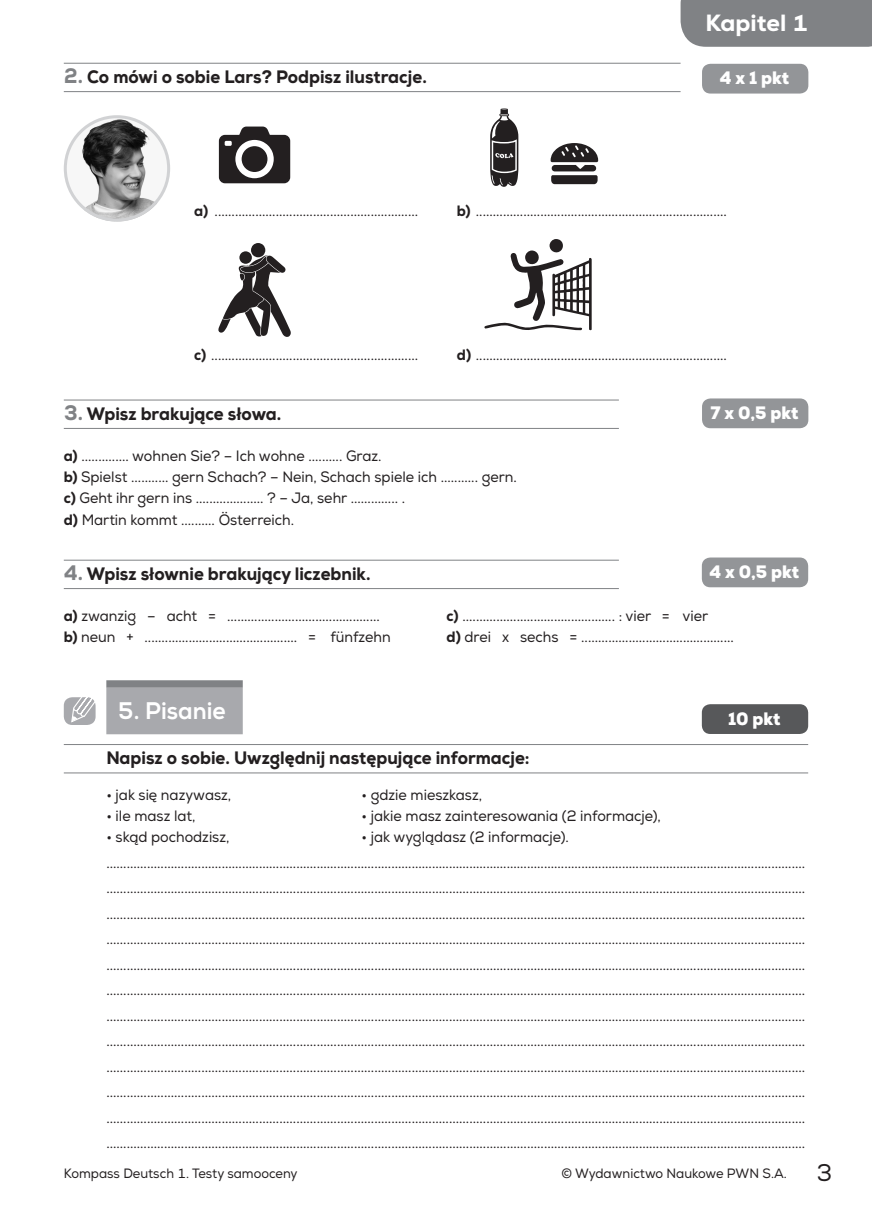
<style>
.page{position:relative;width:872px;height:1212px;background:#fff}
.page>*{position:absolute;margin:0;border:0;box-sizing:border-box;transform-origin:0 0}
.t1{font:800 24px "Nexa";color:#fff;scale:.95 1}
.t2{font:800 23.4px "Nexa";color:#fff}
.t3{font:800 18px "Nexa";color:#231f20;scale:.95 1}
.t4{font:900 18px "Nexa";color:#fff;scale:.95 1}
.t5{font:15px/25.5px "Nexa";color:#231f20;scale:.95 1}
.t6{font:13.5px "Nexa";color:#231f20;scale:.95 1}
.s1{font-size:21px;color:#808285}
.s2{font-weight:800}
.s3{font-size:24px}
</style>
<div class="page">
<div style="left:680px;top:0;width:192px;height:47px;background:#808285"></div>
<hr style="left:64px;top:63px;width:616px;height:1px;background:#808285">
<hr style="left:64px;top:91px;width:616px;height:1px;background:#808285">
<hr style="left:64px;top:400px;width:555px;height:1px;background:#808285">
<hr style="left:64px;top:428px;width:555px;height:1px;background:#808285">
<hr style="left:64px;top:560px;width:555px;height:1px;background:#808285">
<hr style="left:64px;top:588px;width:555px;height:1px;background:#808285">
<div style="left:702px;top:398px;width:106px;height:30px;background:#939598;border-radius:9px"></div>
<div style="left:702px;top:557px;width:106px;height:30px;background:#939598;border-radius:9px"></div>
<div style="left:702px;top:64px;width:106px;height:30px;background:#939598;border-radius:9px"></div>
<div style="left:106px;top:680px;width:137px;height:8px;background:#808285"></div>
<div style="left:106px;top:688px;width:137px;height:46px;background:#a8a9ad"></div>
<hr style="left:64px;top:744px;width:744px;height:1px;background:#808285">
<hr style="left:64px;top:772px;width:744px;height:1px;background:#808285">
<div style="left:64px;top:697px;width:32px;height:28px;background:#a8a9ad;border-radius:9px"></div>
<svg style="left:70px;top:697px;width:26px;height:26px"></svg>
<div style="left:702px;top:704px;width:106px;height:30px;background:#57585a;border-radius:9px"></div>
<img style="left:64px;top:115px;width:106px;height:107px;border-radius:53px">
<div style="left:64px;top:115px;width:106px;height:107px;border:3px solid #d1d2d4;border-radius:50%"></div>
<svg style="left:219px;top:127px;width:71px;height:56px"></svg>
<svg style="left:490px;top:108px;width:28px;height:79px"></svg>
<svg style="left:550px;top:143px;width:48px;height:41px"></svg>
<svg style="left:218px;top:243px;width:73px;height:94px"></svg>
<svg style="left:484px;top:239px;width:107px;height:91px"></svg>
<p class="t3" style="left:64px;top:65px;width:384px"><span class="s1">2.</span> Co mówi o sobie Lars? Podpisz ilustracje.</p>
<h2 class="t2" style="left:705px;top:8px;width:105px">Kapitel 1</h2>
<p class="t4" style="left:720px;top:66px;width:75px">4 x 1 pkt</p>
<p class="t5" style="left:194px;top:198px;width:237px"><span class="s2">a)</span> ............................................................</p>
<p class="t5" style="left:457px;top:198px;width:286px"><span class="s2">b)</span> ..........................................................................</p>
<p class="t5" style="left:194px;top:343px;width:237px"><span class="s2">c)</span> .............................................................</p>
<p class="t5" style="left:457px;top:343px;width:286px"><span class="s2">d)</span> ..........................................................................</p>
<p class="t3" style="left:64px;top:402px;width:230px"><span class="s1">3.</span> Wpisz brakujące słowa.</p>
<p class="t5" style="left:64px;top:446px;width:478px;line-height:21px"><span class="s2">a)</span> .............. wohnen Sie? – Ich wohne .......... Graz.<br><span class="s2">b)</span> Spielst ........... gern Schach? – Nein, Schach spiele ich ........... gern. <span class="s2">c)</span> Geht ihr gern ins .................... ? – Ja, sehr .............. .<br><span class="s2">d)</span> Martin kommt .......... Österreich.</p>
<p class="t3" style="left:64px;top:562px;width:324px"><span class="s1">4.</span> Wpisz słownie brakujący liczebnik.</p>
<p class="t5" style="left:64px;top:606px;width:346px;line-height:21px"><span class="s2">a)</span> zwanzig – acht = ............................................. <span class="s2">b)</span> neun + ............................................. = fünfzehn</p>
<p class="t5" style="left:446px;top:606px;width:304px;line-height:21px"><span class="s2">c)</span> ............................................. : vier = vier<br><span class="s2">d)</span> drei x sechs = .............................................</p>
<p class="t4" style="left:710px;top:401px;width:94px">7 x 0,5 pkt</p>
<p class="t4" style="left:709px;top:560px;width:96px">4 x 0,5 pkt</p>
<h1 class="t1" style="left:118px;top:695px;width:115px">5. Pisanie</h1>
<p class="t3" style="left:106px;top:746px;width:447px">Napisz o sobie. Uwzględnij następujące informacje:</p>
<p class="t4" style="left:728px;top:707px;width:57px">10 pkt</p>
<p class="t5" style="left:106px;top:782px;width:133px">• jak się nazywasz,</p>
<p class="t5" style="left:361px;top:782px;width:128px">• gdzie mieszkasz,</p>
<p class="t5" style="left:106px;top:803px;width:96px">• ile masz lat,</p>
<p class="t5" style="left:361px;top:803px;width:317px">• jakie masz zainteresowania (2 informacje),</p>
<p class="t5" style="left:106px;top:824px;width:131px">• skąd pochodzisz,</p>
<p class="t5" style="left:106px;top:824px;width:737px;text-indent:255px">• jak wyglądasz (2 informacje). .............................................................................................................................................................................................................. .............................................................................................................................................................................................................. .............................................................................................................................................................................................................. .............................................................................................................................................................................................................. .............................................................................................................................................................................................................. .............................................................................................................................................................................................................. .............................................................................................................................................................................................................. .............................................................................................................................................................................................................. .............................................................................................................................................................................................................. .............................................................................................................................................................................................................. .............................................................................................................................................................................................................. ..............................................................................................................................................................................................................</p>
<p class="t6" style="left:64px;top:1165px;width:248px">Kompass Deutsch 1. Testy samooceny</p>
<p class="t6" style="left:561px;top:1165px;width:286px">© Wydawnictwo Naukowe PWN S.A. <span class="s3">3</span></p>
</div>
